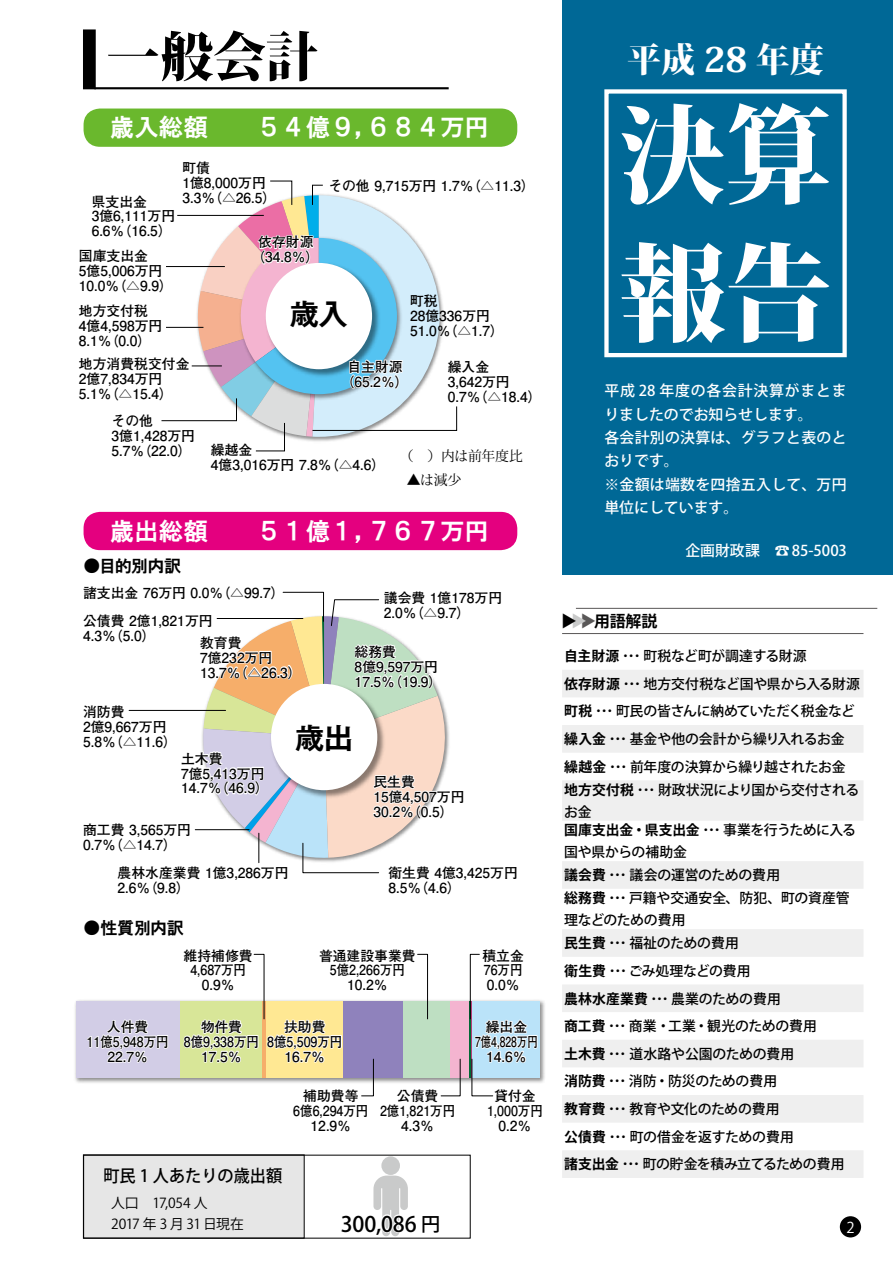
<style>
.page{position:relative;width:893px;height:1263px;background:#fff}
.page>*{position:absolute;margin:0;border:0;box-sizing:border-box;transform-origin:0 0}
.t1{font:800 106.35px/138.1px "Koz Min Pro";color:#fff}
.t2{font:800 53.1px "Koz Min Pro";color:#000}
.t3{font:800 34.05px "Koz Min Pro";color:#fff}
.t4{font:700 28.65px "Gothic MB101 Pro De";color:#000}
.t5{font:24.45px "HG Gothic E";color:#fff}
.t6{font:500 21.3px "Koz Go Pro";color:#000}
.t7{font:16.95px "HG Gothic E";letter-spacing:-.025em;color:#000}
.t8{font:500 16.95px "Koz Go Pro";color:#000;scale:.95 1}
.t9{font:700 15.9px "Koz Go Pro";color:#000}
.t10{font:500 14.85px/23.4px "Koz Go Pro";letter-spacing:.02em;color:#fff}
.t11{font:14.85px "Koz Go Pro";color:#fff}
.t12{font:700 13.8px/14.9px "Futo Go B101 Pro";color:#000}
.t13{font:500 13.8px/27.6px "Koz Go Pro";letter-spacing:-.01em;color:#000}
.t14{font:13.8px "Koz Go Pro";letter-spacing:-.03em;color:#000}
.t15{font:700 13.8px "Koz Go Pro";letter-spacing:.01em;color:#000}
.t16{font:13.8px "Koz Min Pro";letter-spacing:-.015em;color:#000}
.s1{font-size:19.2px}
.s2{font-weight:700}
.s3{font-weight:500}
</style>
<div class="page">
<div style="left:562px;top:0;width:331px;height:575px;background:#006896"></div>
<svg style="left:562px;top:670px;width:301px;height:508px;fill:#f1f1f1"></svg>
<div style="left:604px;top:89px;width:243px;height:268px;border:4px solid #fff"></div>
<div style="left:84px;top:109px;width:433px;height:38px;background:#6ab82d;border-radius:16px"></div>
<div style="left:84px;top:512px;width:433px;height:38px;background:#e4007f;border-radius:16px"></div>
<hr style="left:576px;top:608px;width:301px;height:1px;background:#595757">
<hr style="left:562px;top:633px;width:301px;height:1px;background:#595757">
<svg style="left:161px;top:181px;width:296px;height:270px"></svg>
<svg style="left:128px;top:591px;width:321px;height:283px"></svg>
<hr style="left:195px;top:829px;width:54px;height:1px;background:#000">
<hr style="left:129px;top:710px;width:97px;height:1px;background:#000">
<hr style="left:217px;top:618px;width:86px;height:1px;background:#000">
<hr style="left:259px;top:833px;width:1px;height:30px;background:#000">
<img style="left:75px;top:997px;width:470px;height:86px">
<div style="left:77px;top:1001px;width:104px;height:77px;background:#d2cde6"></div>
<div style="left:450px;top:1001px;width:20px;height:77px;background:#f4b4d0"></div>
<svg style="left:87px;top:1019px;width:81px;height:44px"></svg>
<svg style="left:180px;top:953px;width:281px;height:144px"></svg>
<svg style="left:470px;top:953px;width:74px;height:144px"></svg>
<div style="left:83px;top:1155px;width:221px;height:83px;background:#e6e6e6"></div>
<div style="left:83px;top:1155px;width:387px;height:83px;border:1px solid #000"></div>
<div style="left:381px;top:1156px;width:19px;height:19px;background:#c9caca;border-radius:50%"></div>
<svg style="left:339px;top:1175px;width:102px;height:62px"></svg>
<div style="left:83px;top:29px;width:13px;height:60px;background:#000"></div>
<hr style="left:94px;top:87px;width:355px;height:2px;background:#000">
<div style="left:840px;top:1216px;width:21px;height:21px;background:#000;border-radius:50%"></div>
<h2 class="t2" style="left:107px;top:17px;width:214px">一般会計</h2>
<h3 class="t5" style="left:110px;top:115px;width:380px">歳入総額　　５４億９，６８４万円</h3>
<p class="t12" style="left:182px;top:159px;width:95px">町債<br>億1 8,000万円<br>3.3％ △) 26.5(</p>
<p class="t12" style="left:328px;top:176px;width:208px">その他 9,715万円 1.7％ △) 11.3(</p>
<p class="t12" style="left:92px;top:192px;width:85px">県支出金<br>億3 6,111万円<br>6.6％)16.5(</p>
<p class="t12" style="left:258px;top:233px;width:57px">依存財源)34.8％(</p>
<p class="t12" style="left:79px;top:246px;width:95px">国庫支出金<br>億5 5,006万円<br>10.0％ △) 9.9(</p>
<p class="t12" style="left:410px;top:291px;width:29px">町税</p>
<h3 class="t4" style="left:290px;top:291px;width:59px">歳入</h3>
<p class="t12" style="left:410px;top:306px;width:95px">28億336万円<br>51.0％ △) 1.7(</p>
<p class="t12" style="left:448px;top:357px;width:95px">繰入金<br>3,642万円<br>0.7％ △) 18.4(</p>
<p class="t12" style="left:79px;top:302px;width:85px">地方交付税<br>億4 4,598万円<br>8.1％)0.0(</p>
<p class="t12" style="left:79px;top:355px;width:112px">地方消費税交付金億2 7,834万円<br>5.1％ △) 15.4(</p>
<p class="t12" style="left:347px;top:357px;width:57px">自主財源)65.2％(</p>
<p class="t12" style="left:112px;top:412px;width:85px">その他<br>億3 1,428万円<br>5.7％)22.0(</p>
<p class="t12" style="left:211px;top:441px;width:176px">繰越金<br>億4 3,016万円 7.8％ △) 4.6(</p>
<p class="t16" style="left:400px;top:446px;width:125px">（　）内は前年度比</p>
<p class="t16" style="left:407px;top:470px;width:56px">▲は減少</p>
<h3 class="t5" style="left:110px;top:519px;width:380px">歳出総額　　５１億１，７６７万円</h3>
<p class="t7" style="left:84px;top:558px;width:99px">●目的別内訳</p>
<p class="t12" style="left:83px;top:583px;width:203px">諸支出金 76万円 0.0％ △) 99.7(</p>
<p class="t12" style="left:200px;top:633px;width:103px">教育費<br>億7 232万円<br>13.7％ △) 26.3(</p>
<p class="t12" style="left:83px;top:611px;width:131px">公債費 億2 1,821万円<br>4.3％)5.0(</p>
<p class="t12" style="left:384px;top:589px;width:120px">議会費 億1 178万円<br>2.0％ △) 9.7(</p>
<p class="t12" style="left:355px;top:642px;width:89px">総務費<br>億8 9,597万円<br>17.5％)19.9(</p>
<p class="t12" style="left:83px;top:703px;width:95px">消防費<br>億2 9,667万円<br>5.8％ △) 11.6(</p>
<p class="t12" style="left:181px;top:749px;width:89px">土木費<br>億7 5,413万円<br>14.7％)46.9(</p>
<h3 class="t4" style="left:295px;top:714px;width:59px">歳出</h3>
<p class="t12" style="left:83px;top:821px;width:110px">商工費 3,565万円<br>0.7％ △) 14.7(</p>
<p class="t12" style="left:118px;top:863px;width:172px">農林水産業費 億1 3,286万円<br>2.6％)9.8(</p>
<p class="t12" style="left:373px;top:773px;width:93px">民生費<br>15億4,507万円<br>30.2％)0.5(</p>
<p class="t12" style="left:388px;top:863px;width:131px">衛生費 億4 3,425万円<br>8.5％)4.6(</p>
<p class="t7" style="left:84px;top:919px;width:102px">●性質別内訳</p>
<p class="t12" style="left:184px;top:946px;width:71px;text-align:center">維持補修費<br>4,687万円<br>0.9％</p>
<p class="t12" style="left:319px;top:946px;width:98px;text-align:center">普通建設事業費億5 2,266万円<br>10.2％</p>
<p class="t12" style="left:482px;top:946px;width:43px;text-align:justify">積立金76万円0.0％</p>
<p class="t12" style="left:87px;top:1017px;width:84px;text-align:center">人件費<br>11億5,948万円<br>22.7％</p>
<p class="t12" style="left:184px;top:1017px;width:77px;text-align:center">物件費<br>億8 9,338万円<br>17.5％</p>
<p class="t12" style="left:267px;top:1017px;width:77px;text-align:center">扶助費<br>億8 5,509万円<br>16.7％</p>
<p class="t12" style="left:475px;top:1017px;width:64px;text-align:center">繰出金<br>億7 4,828万円<br>14.6％</p>
<p class="t12" style="left:293px;top:1087px;width:77px;text-align:center">補助費等<br>億6 6,294万円<br>12.9％</p>
<p class="t12" style="left:380px;top:1087px;width:77px;text-align:center">公債費<br>億2 1,821万円<br>4.3％</p>
<p class="t12" style="left:487px;top:1087px;width:57px;text-align:center">貸付金<br>1,000万円<br>0.2％</p>
<p class="t8" style="left:103px;top:1165px;width:190px">町民 1 人あたりの歳出額</p>
<p class="t14" style="left:111px;top:1194px;width:98px">人口　17,054 人</p>
<p class="t14" style="left:111px;top:1215px;width:134px">2017 年 3 月 31 日現在</p>
<h3 class="t6" style="left:341px;top:1210px;width:101px">300,086 <span class="s1">円</span></h3>
<h3 class="t3" style="left:627px;top:34px;width:198px">平成 28 年度</h3>
<h1 class="t1" style="left:619px;top:81px;width:214px">決算報告</h1>
<p class="t10" style="left:604px;top:380px;width:244px">平成 28 年度の各会計決算がまとまりましたのでお知らせします。<br>各会計別の決算は、グラフと表のとおりです。<br>※金額は端数を四捨五入して、万円単位にしています。</p>
<p class="t9" style="left:594px;top:611px;width:65px">用語解説</p>
<p class="t10" style="left:685px;top:539px;width:76px">企画財政課</p>
<p class="t10" style="left:775px;top:539px;width:73px">☎85-5003</p>
<p class="t13" style="left:564px;top:643px;width:297px"><span class="s2">自主財源･･･</span>町税など町が調達する財源<br><span class="s2">依存財源･･･</span>地方交付税など国や県から入る財源<span class="s2">町税･･･</span>町民の皆さんに納めていただく税金など<span class="s2">繰入金･･･</span>基金や他の会計から繰り入れるお金<span class="s2">繰越金･･･</span>前年度の決算から繰り越されたお金</p>
<p class="t13" style="left:564px;top:779px;width:297px;line-height:22.4px"><span class="s2">地方交付税･･･</span>財政状況により国から交付されるお金</p>
<p class="t13" style="left:564px;top:819px;width:293px;line-height:22.6px"><span class="s2">国庫支出金・県支出金･･･</span>事業を行うために入る国や県からの補助金<br><span class="s2">議会費･･･</span>議会の運営のための費用<br><span class="s2">総務費･･･</span>戸籍や交通安全、防犯、町の資産管理などのための費用<br><span class="s2">民生費･･･</span>福祉のための費用</p>
<p class="t13" style="left:564px;top:958px;width:188px"><span class="s2">衛生費･･･</span>ごみ処理などの費用</p>
<p class="t15" style="left:564px;top:989px;width:218px">農林水産業費･･･<span class="s3">農業のための費用</span></p>
<p class="t13" style="left:668px;top:1013px;width:151px">工業・観光のための費用</p>
<p class="t13" style="left:564px;top:1013px;width:282px"><span class="s2">商工費･･･</span>商業・<br><span class="s2">土木費･･･</span>道水路や公園のための費用<br><span class="s2">消防費･･･</span>消防・防災のための費用<br><span class="s2">教育費･･･</span>教育や文化のための費用<br><span class="s2">公債費･･･</span>町の借金を返すための費用<br><span class="s2">諸支出金･･･</span>町の貯金を積み立てるための費用</p>
<p class="t11" style="left:846px;top:1217px;width:10px">2</p>
</div>
